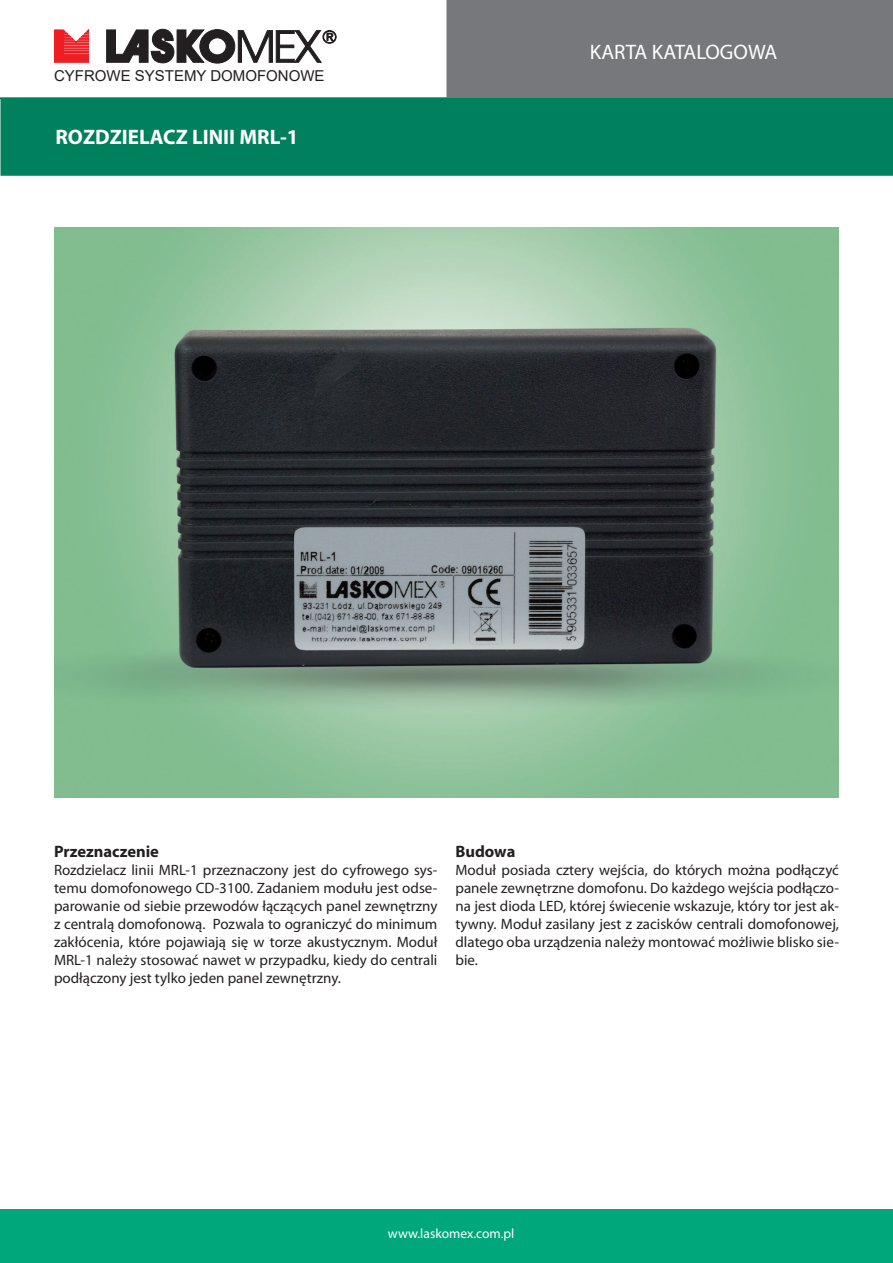
<style>
.page{position:relative;width:893px;height:1263px;background:#fff}
.page>*{position:absolute;margin:0;border:0;box-sizing:border-box;transform-origin:0 0}
.t1{font:700 21px "Myriad Pro";color:#fff}
.t2{font:21px "Myriad Pro";color:#fff}
.t3{font:700 16.5px "Myriad Pro";color:#231f20}
.t4{font:15px/18px "Myriad Pro";color:#231f20;text-align:justify}
.t5{font:15px "Arial";color:#231f20}
.t6{font:13.5px "Myriad Pro";color:#fff}
</style>
<div class="page">
<svg style="left:54px;top:30px;width:35px;height:33px"></svg>
<svg style="left:106px;top:29px;width:230px;height:34px"></svg>
<div style="left:0;top:1209px;width:893px;height:54px;background:#00a77a"></div>
<div style="left:447px;top:1px;width:445px;height:96px;background:#76787b"></div>
<div style="left:446px;top:0;width:447px;height:98px;border:2px solid #76787b"></div>
<div style="left:1px;top:98px;width:891px;height:77px;background:#00805c"></div>
<div style="left:0;top:98px;width:893px;height:78px;border:2px solid #00805c"></div>
<img style="left:54px;top:227px;width:785px;height:570px">
<p class="t5" style="left:54px;top:65px;width:272px">CYFROWE SYSTEMY DOMOFONOWE</p>
<h1 class="t1" style="left:56px;top:123px;width:244px">ROZDZIELACZ LINII MRL-1</h1>
<h1 class="t2" style="left:590px;top:39px;width:189px">KARTA KATALOGOWA</h1>
<p class="t3" style="left:54px;top:841px;width:106px">Przeznaczenie</p>
<p class="t4" style="left:54px;top:861px;width:385px">Rozdzielacz linii MRL-1 przeznaczony jest do cyfrowego sys&shy;temu domofonowego CD-3100. Zadaniem modułu jest odse&shy;parowanie od siebie przewodów łączących panel zewnętrzny z centralą domofonową. Pozwala to ograniczyć do minimum zakłócenia, które pojawiają się w torze akustycznym. Moduł MRL-1 należy stosować nawet w przypadku, kiedy do centrali podłączony jest tylko jeden panel zewnętrzny.</p>
<p class="t3" style="left:455px;top:840px;width:61px">Budowa</p>
<p class="t4" style="left:455px;top:860px;width:385px">Moduł posiada cztery wejścia, do których można podłączyć panele zewnętrzne domofonu. Do każdego wejścia podłączo&shy;na jest dioda LED, której świecenie wskazuje, który tor jest ak&shy;tywny. Moduł zasilany jest z zacisków centrali domofonowej, dlatego oba urządzenia należy montować możliwie blisko sie&shy;bie.</p>
<p class="t6" style="left:388px;top:1225px;width:128px">www.laskomex.com.pl</p>
</div>
